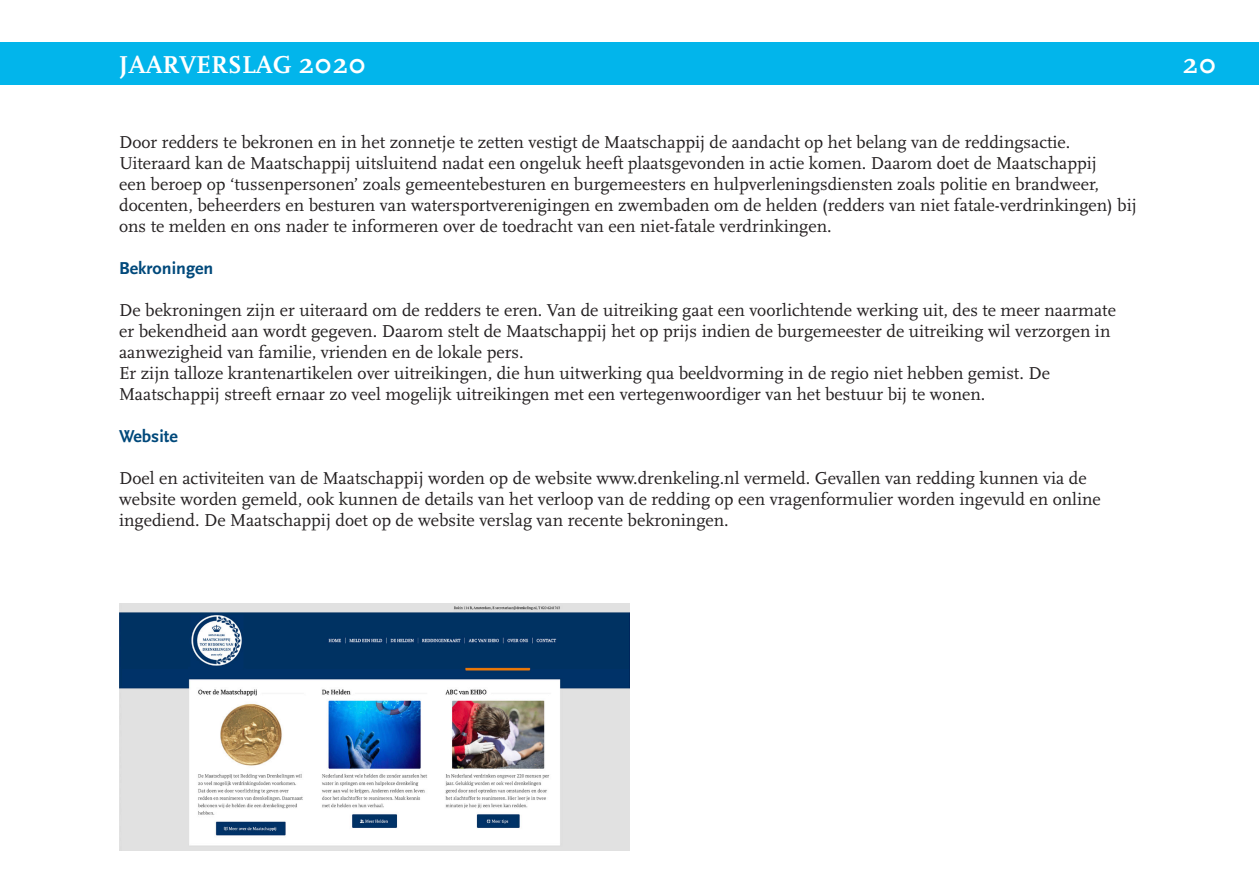
<style>
.page{position:relative;width:1259px;height:893px;background:#fff}
.page>*{position:absolute;margin:0;border:0;box-sizing:border-box;transform-origin:0 0}
.t1{font:700 30px "Scala";color:#fff}
.t2{font:700 25.5px "Scala";color:#fff}
.t3{font:18px/21px "Scala";color:#231f20}
.t4{font:700 18px "Scala Sans";color:#01497b}
.s1{font-size:30px}
</style>
<div class="page">
<div style="left:0;top:43px;width:1259px;height:42px;background:#02b5eb"></div>
<img style="left:119px;top:604px;width:511px;height:246px">
<p class="t2" style="left:119px;top:51px;width:249px">JAARVERSLAG <span class="s1">2020</span></p>
<p class="t1" style="left:1182px;top:47px;width:35px">20</p>
<p class="t3" style="left:119px;top:131px;width:953px">Door redders te bekronen en in het zonnetje te zetten vestigt de Maatschappij de aandacht op het belang van de reddingsactie.</p>
<p class="t3" style="left:119px;top:152px;width:1019px">Uiteraard kan de Maatschappij uitsluitend nadat een ongeluk heeft plaatsgevonden in actie komen. Daarom doet de Maatschappij<br>een beroep op ‘tussenpersonen’ zoals gemeentebesturen en burgemeesters en hulpverleningsdiensten zoals politie en brandweer, docenten, beheerders en besturen van watersportverenigingen en zwembaden om de helden (redders van niet fatale-verdrinkingen) bij ons te melden en ons nader te informeren over de toedracht van een niet-fatale verdrinkingen.</p>
<p class="t4" style="left:119px;top:258px;width:96px">Bekroningen</p>
<p class="t3" style="left:119px;top:299px;width:998px">De bekroningen zijn er uiteraard om de redders te eren. Van de uitreiking gaat een voorlichtende werking uit, des te meer naarmate er bekendheid aan wordt gegeven. Daarom stelt de Maatschappij het op prijs indien de burgemeester de uitreiking wil verzorgen in aanwezigheid van familie, vrienden en de lokale pers.</p>
<p class="t3" style="left:119px;top:362px;width:932px">Er zijn talloze krantenartikelen over uitreikingen, die hun uitwerking qua beeldvorming in de regio niet hebben gemist. De<br>Maatschappij streeft ernaar zo veel mogelijk uitreikingen met een vertegenwoordiger van het bestuur bij te wonen.</p>
<p class="t4" style="left:119px;top:426px;width:60px">Website</p>
<p class="t3" style="left:119px;top:467px;width:983px">Doel en activiteiten van de Maatschappij worden op de website www.drenkeling.nl vermeld. Gevallen van redding kunnen via de website worden gemeld, ook kunnen de details van het verloop van de redding op een vragenformulier worden ingevuld en online ingediend. De Maatschappij doet op de website verslag van recente bekroningen.</p>
</div>
